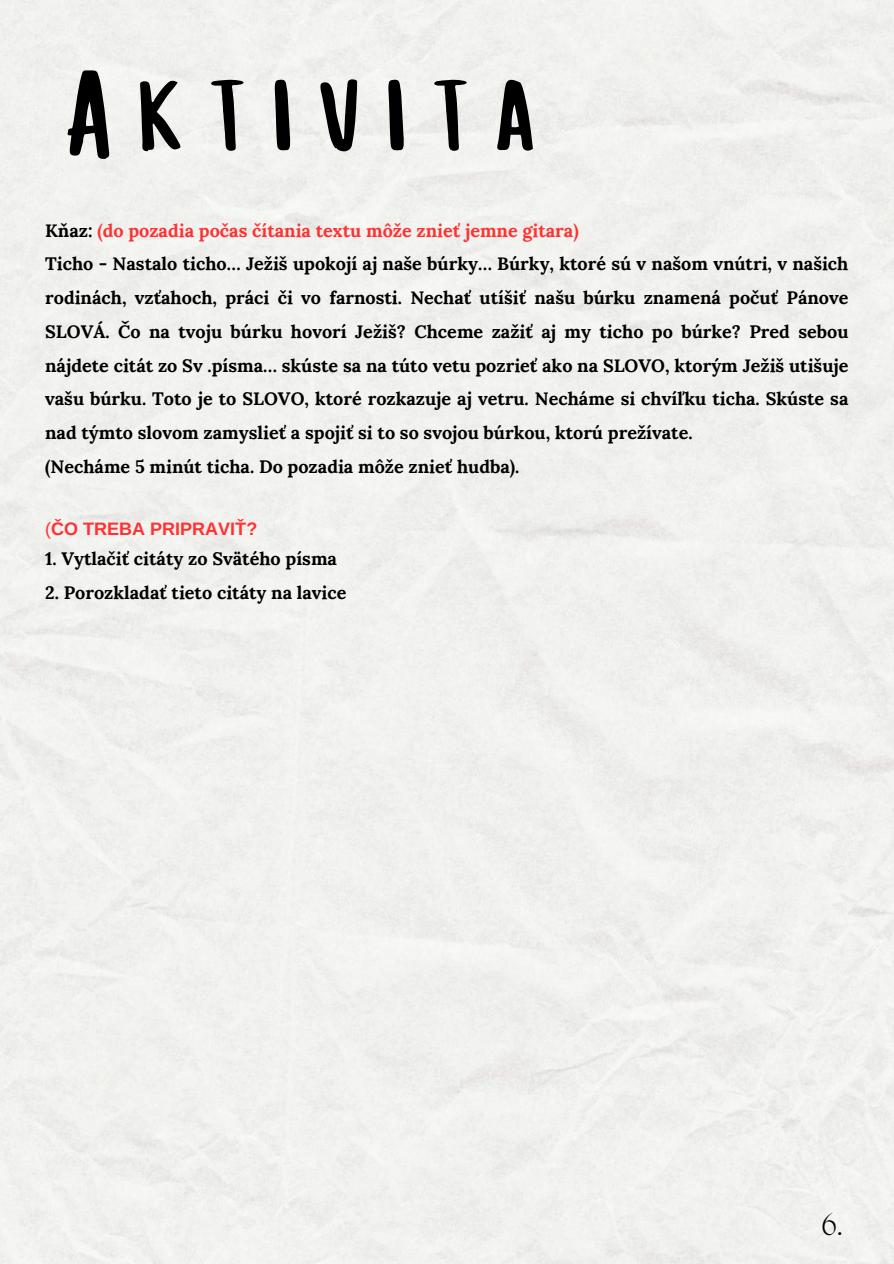
<style>
.page{position:relative;width:894px;height:1264px;background:#fff}
.page>*{position:absolute;margin:0;border:0;box-sizing:border-box;transform-origin:0 0}
.t1{font:124.35px "Cup Cakes";color:#000}
.t2{font:200 32.4px "Migra";color:#000}
.t3{font:700 18px/33.8px "Lora";color:#000}
.t4{font:700 18px "Arimo";color:#ff3131}
.s1{color:#ff3131}
.s2{font-weight:400}
</style>
<div class="page">
<h1 class="t1" style="left:67px;top:29px;width:500px">Aktivita</h1>
<p class="t3" style="left:45px;top:211px;width:804px">Kňaz: <span class="s1">(do pozadia počas čítania textu môže znieť jemne gitara)<br></span>Ticho - Nastalo ticho… Ježiš upokojí aj naše búrky… Búrky, ktoré sú v našom vnútri, v našich rodinách, vzťahoch, práci či vo farnosti. Nechať utíšiť našu búrku znamená počuť Pánove SLOVÁ. Čo na tvoju búrku hovorí Ježiš? Chceme zažiť aj my ticho po búrke? Pred sebou nájdete citát zo Sv .písma… skúste sa na túto vetu pozrieť ako na SLOVO, ktorým Ježiš utišuje vašu búrku. Toto je to SLOVO, ktoré rozkazuje aj vetru. Necháme si chvíľku ticha. Skúste sa nad týmto slovom zamyslieť a spojiť si to so svojou búrkou, ktorú prežívate.<br>(Necháme 5 minút ticha. Do pozadia môže znieť hudba).</p>
<p class="t4" style="left:45px;top:516px;width:214px"><span class="s2">(</span>ČO TREBA PRIPRAVIŤ?</p>
<p class="t3" style="left:45px;top:540px;width:293px">1. Vytlačiť citáty zo Svätého písma</p>
<p class="t3" style="left:45px;top:574px;width:303px">2. Porozkladať tieto citáty na lavice</p>
<h2 class="t2" style="left:821px;top:1203px;width:23px">6.</h2>
</div>
